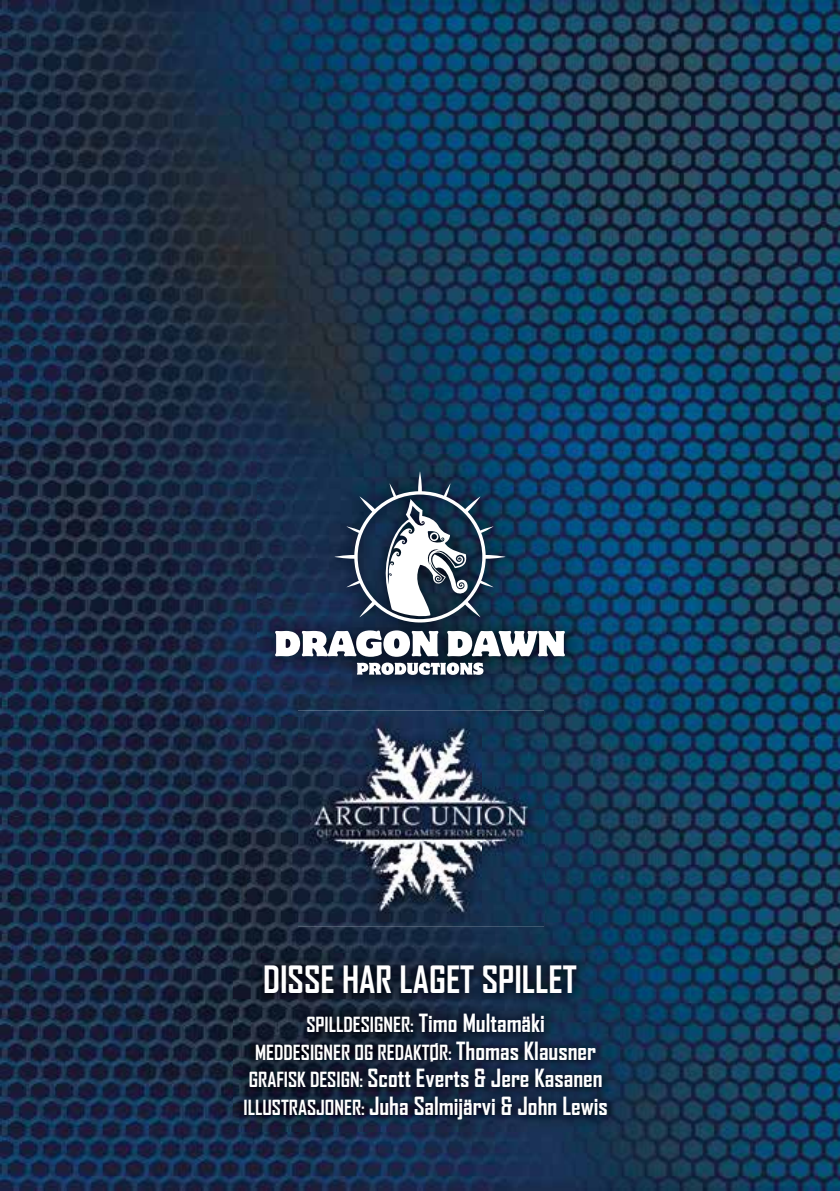
<style>
.page{position:relative;width:840px;height:1191px;background:#fff}
.page>*{position:absolute;margin:0;border:0;box-sizing:border-box;transform-origin:0 0}
.t1{font:700 36px "Agency FB";color:#fff}
.t2{font:700 24px/27.6px "Agency FB";color:#fff}
.t3{font:700 20px/27.6px "Agency FB";color:#fff;text-align:center}
.s1{font-size:24px}
.s2{font-size:20px}
</style>
<div class="page">
<img style="left:0;top:0;width:839px;height:1191px">
<img style="left:298px;top:710px;width:245px;height:216px">
<img style="left:247px;top:717px;width:345px;height:204px">
<img style="left:258px;top:455px;width:323px;height:238px">
<svg style="left:275px;top:630px;width:289px;height:45px"></svg>
<svg style="left:334px;top:471px;width:171px;height:151px"></svg>
<img style="left:233px;top:953px;width:386px;height:178px">
<h1 class="t1" style="left:263px;top:957px;width:315px">DISSE HAR LAGET SPILLET</h1>
<p class="t3" style="left:255px;top:1010px;width:342px">SPILLDESIGNER: <span class="s1">Timo Multamäki<br></span>MEDDESIGNER OG REDAKTØR: <span class="s1">Thomas Klausner</span></p>
<p class="t2" style="left:243px;top:1064px;width:365px"><span class="s2">GRAFISK DESIGN:</span> Scott Everts &amp; Jere Kasanen<br><span class="s2">ILLUSTRASJONER:</span> Juha Salmijärvi &amp; John Lewis</p>
</div>
